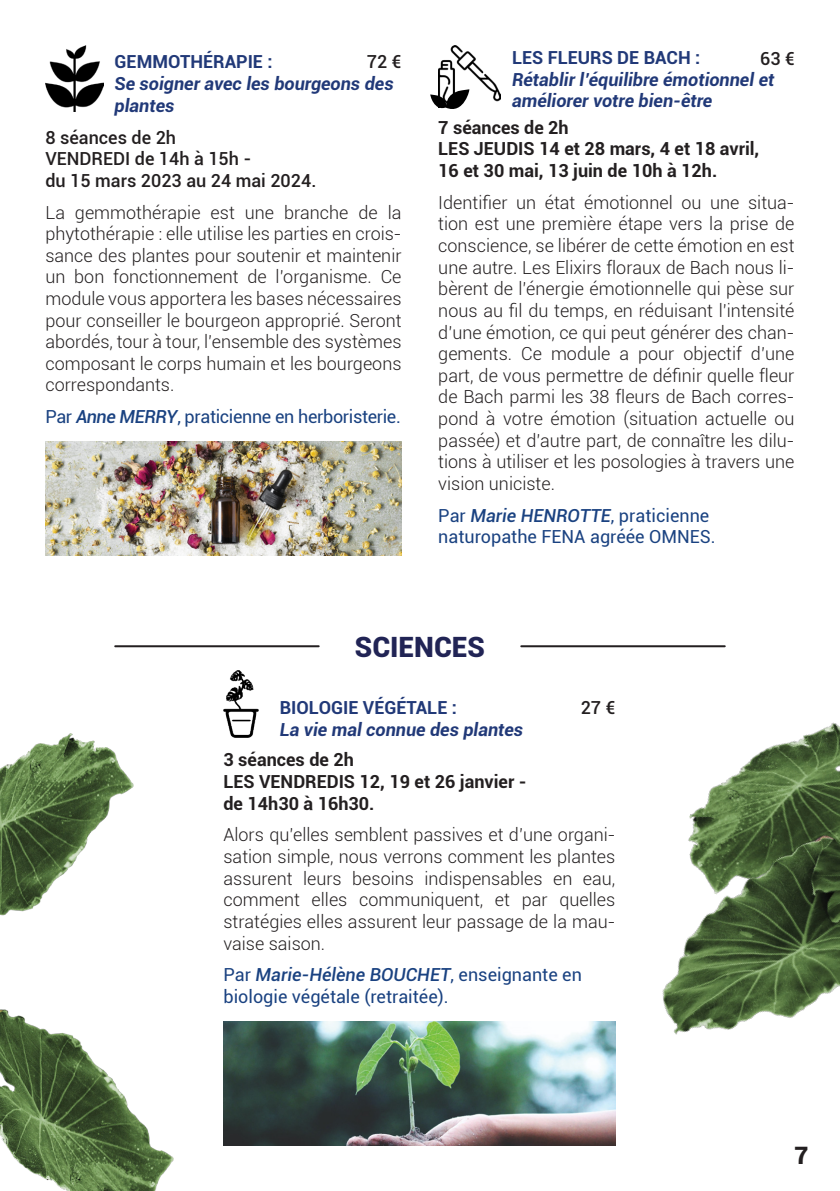
<style>
.page{position:relative;width:840px;height:1191px;background:#fff}
.page>*{position:absolute;margin:0;border:0;box-sizing:border-box;transform-origin:0 0}
.t1{font:900 28px "Roboto";color:#212455}
.t2{font:900 24px "Roboto";color:#231f20}
.t3{font:300 18px/21.6px "Roboto";color:#231f20;text-align:justify}
.t4{font:700 18px "Roboto";color:#231f20}
.t5{font:italic 700 18px/21.6px "Roboto";color:#213978}
.t6{font:18px "Roboto";color:#1a4281}
.t7{font:500 18px "Roboto";color:#231f20}
.t8{font:700 18px "Roboto";color:#213978}
.t9{font:18px "Roboto";letter-spacing:-.02em;color:#1a4281}
.t10{font:italic 500 18px "Roboto";color:#1a4281}
.s1{font-weight:500;font-style:italic}
.s2{font-weight:400;font-style:normal}
</style>
<div class="page">
<img style="left:45px;top:45px;width:59px;height:67px">
<img style="left:224px;top:1021px;width:391px;height:124px">
<img style="left:438px;top:45px;width:62px;height:57px">
<svg style="left:430px;top:88px;width:40px;height:21px"></svg>
<img style="left:45px;top:441px;width:356px;height:115px">
<hr style="left:115px;top:645px;width:203px;height:2px;background:#231f20">
<hr style="left:521px;top:645px;width:203px;height:2px;background:#231f20">
<img style="left:689px;top:722px;width:150px;height:95px">
<img style="left:662px;top:817px;width:177px;height:218px">
<img style="left:0;top:1009px;width:173px;height:182px">
<img style="left:0;top:734px;width:134px;height:182px">
<img style="left:223px;top:671px;width:35px;height:66px">
<p class="t8" style="left:115px;top:49px;width:159px">GEMMOTHÉRAPIE :</p>
<p class="t5" style="left:115px;top:72px;width:280px">Se soigner avec les bourgeons des plantes</p>
<p class="t7" style="left:45px;top:124px;width:132px">8 séances de 2h</p>
<p class="t7" style="left:45px;top:146px;width:207px">VENDREDI de 14h à 15h -</p>
<p class="t7" style="left:45px;top:168px;width:272px">du 15 mars 2023 au 24 mai 2024.</p>
<p class="t7" style="left:366px;top:49px;width:36px">72 €</p>
<p class="t3" style="left:45px;top:201px;width:357px">La gemmothérapie est une branche de la phytothérapie : elle utilise les parties en crois&shy;sance des plantes pour soutenir et maintenir un bon fonctionnement de l’organisme. Ce module vous apportera les bases nécessaires pour conseiller le bourgeon approprié. Seront abordés, tour à tour, l’ensemble des systèmes composant le corps humain et les bourgeons correspondants.</p>
<p class="t9" style="left:45px;top:404px;width:357px">Par <span class="s1">Anne MERRY</span>, praticienne en herboristerie.</p>
<p class="t8" style="left:512px;top:45px;width:190px">LES FLEURS DE BACH :</p>
<p class="t5" style="left:512px;top:68px;width:264px">Rétablir l’équilibre émotionnel et améliorer votre bien-être</p>
<p class="t7" style="left:759px;top:45px;width:36px">63 €</p>
<p class="t4" style="left:438px;top:115px;width:132px">7 séances de 2h</p>
<p class="t4" style="left:438px;top:136px;width:322px">LES JEUDIS 14 et 28 mars, 4 et 18 avril,</p>
<p class="t4" style="left:438px;top:158px;width:280px">16 et 30 mai, 13 juin de 10h à 12h.</p>
<p class="t3" style="left:438px;top:191px;width:357px">Identifier un état émotionnel ou une situa&shy;tion est une première étape vers la prise de conscience, se libérer de cette émotion en est une autre. Les Elixirs floraux de Bach nous li&shy;bèrent de l’énergie émotionnelle qui pèse sur nous au fil du temps, en réduisant l’intensité d’une émotion, ce qui peut générer des chan&shy;gements. Ce module a pour objectif d’une part, de vous permettre de définir quelle fleur de Bach parmi les 38 fleurs de Bach corres&shy;pond à votre émotion (situation actuelle ou passée) et d’autre part, de connaître les dilu&shy;tions à utiliser et les posologies à travers une vision uniciste.</p>
<p class="t6" style="left:438px;top:502px;width:272px">Par <span class="s1">Marie HENROTTE</span>, praticienne</p>
<p class="t6" style="left:438px;top:524px;width:278px">naturopathe FENA agréée OMNES.</p>
<p class="t1" style="left:355px;top:627px;width:131px">SCIENCES</p>
<p class="t8" style="left:279px;top:695px;width:178px">BIOLOGIE VÉGÉTALE :</p>
<p class="t5" style="left:279px;top:717px;width:245px">La vie mal connue des plantes</p>
<p class="t4" style="left:223px;top:747px;width:132px">3 séances de 2h</p>
<p class="t4" style="left:223px;top:769px;width:304px">LES VENDREDIS 12, 19 et 26 janvier -</p>
<p class="t4" style="left:223px;top:790px;width:152px">de 14h30 à 16h30.</p>
<p class="t7" style="left:580px;top:695px;width:36px">27 €</p>
<p class="t3" style="left:223px;top:823px;width:393px">Alors qu’elles semblent passives et d’une organi&shy;sation simple, nous verrons comment les plantes assurent leurs besoins indispensables en eau, comment elles communiquent, et par quelles stratégies elles assurent leur passage de la mau&shy;vaise saison.</p>
<p class="t10" style="left:223px;top:962px;width:360px"><span class="s2">Par</span> Marie-Hélène BOUCHET<span class="s2">, enseignante en</span></p>
<p class="t6" style="left:223px;top:984px;width:226px">biologie végétale (retraitée).</p>
<p class="t2" style="left:794px;top:1138px;width:15px">7</p>
</div>
